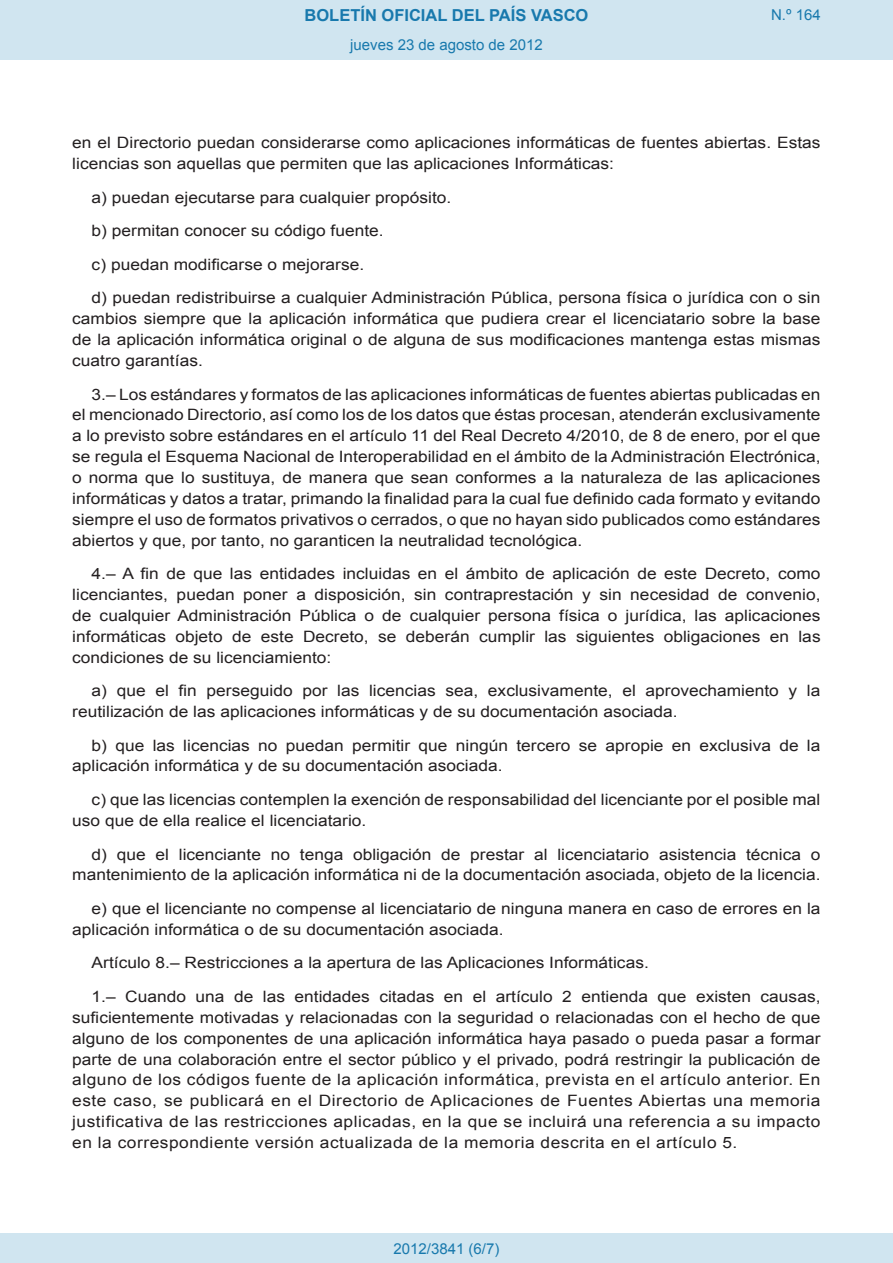
<style>
.page{position:relative;width:893px;height:1263px;background:#fff}
.page>*{position:absolute;margin:0;border:0;box-sizing:border-box;transform-origin:0 0}
.t1{font:700 16.5px "Arial";color:#1879ad}
.BOPVDetalle{font:15.6px/20.9px "Arial";color:#231f20;scale:1.11 1}
.Paginacion_Centro{font:15px "Arial";color:#1879ad}
</style>
<div class="page">
<div style="left:0;top:0;width:893px;height:60px;background:#d0e5f0"></div>
<div style="left:0;top:1233px;width:893px;height:30px;background:#d0e5f0"></div>
<p class="t1" style="left:305px;top:4px;width:285px">BOLETÍN OFICIAL DEL PAÍS VASCO</p>
<p class="Paginacion_Centro" style="left:350px;top:35px;width:194px">jueves 23 de agosto de 2012</p>
<p class="Paginacion_Centro" style="left:771px;top:5px;width:51px">N.º 164</p>
<p class="BOPVDetalle" style="left:72px;top:132px;width:676px">en el Directorio puedan considerarse como aplicaciones informáticas de fuentes abiertas. Estas licencias son aquellas que permiten que las aplicaciones Informáticas:</p>
<p class="BOPVDetalle" style="left:92px;top:187px;width:326px">a) puedan ejecutarse para cualquier propósito.</p>
<p class="BOPVDetalle" style="left:92px;top:220px;width:265px">b) permitan conocer su código fuente.</p>
<p class="BOPVDetalle" style="left:92px;top:254px;width:247px">c) puedan modificarse o mejorarse.</p>
<p class="BOPVDetalle" style="left:72px;top:288px;width:676px;text-align:justify;text-indent:19px">d) puedan redistribuirse a cualquier Administración Pública, persona física o jurídica con o sin cambios siempre que la aplicación informática que pudiera crear el licenciatario sobre la base de la aplicación informática original o de alguna de sus modificaciones mantenga estas mismas cuatro garantías.</p>
<p class="BOPVDetalle" style="left:72px;top:384px;width:676px;text-align:justify;text-indent:19px">3.– Los estándares y formatos de las aplicaciones informáticas de fuentes abiertas publicadas en el mencionado Directorio, así como los de los datos que éstas procesan, atenderán exclusivamente a lo previsto sobre estándares en el artículo 11 del Real Decreto 4/2010, de 8 de enero, por el que se regula el Esquema Nacional de Interoperabilidad en el ámbito de la Administración Electrónica, o norma que lo sustituya, de manera que sean conformes a la naturaleza de las aplicaciones informáticas y datos a tratar, primando la finalidad para la cual fue definido cada formato y evitando siempre el uso de formatos privativos o cerrados, o que no hayan sido publicados como estándares abiertos y que, por tanto, no garanticen la neutralidad tecnológica.</p>
<p class="BOPVDetalle" style="left:72px;top:563px;width:676px;text-align:justify;text-indent:19px">4.– A fin de que las entidades incluidas en el ámbito de aplicación de este Decreto, como licenciantes, puedan poner a disposición, sin contraprestación y sin necesidad de convenio, de cualquier Administración Pública o de cualquier persona física o jurídica, las aplicaciones informáticas objeto de este Decreto, se deberán cumplir las siguientes obligaciones en las condiciones de su licenciamiento:</p>
<p class="BOPVDetalle" style="left:72px;top:680px;width:675px;text-indent:19px">a) que el fin perseguido por las licencias sea, exclusivamente, el aprovechamiento y la reutilización de las aplicaciones informáticas y de su documentación asociada.</p>
<p class="BOPVDetalle" style="left:72px;top:735px;width:676px;text-indent:19px">b) que las licencias no puedan permitir que ningún tercero se apropie en exclusiva de la aplicación informática y de su documentación asociada.</p>
<p class="BOPVDetalle" style="left:72px;top:789px;width:675px;text-indent:19px">c) que las licencias contemplen la exención de responsabilidad del licenciante por el posible mal uso que de ella realice el licenciatario.</p>
<p class="BOPVDetalle" style="left:72px;top:844px;width:676px;text-align:right">d) que el licenciante no tenga obligación de prestar al licenciatario asistencia técnica o mantenimiento de la aplicación informática ni de la documentación asociada, objeto de la licencia.</p>
<p class="BOPVDetalle" style="left:72px;top:898px;width:676px;text-indent:19px">e) que el licenciante no compense al licenciatario de ninguna manera en caso de errores en la aplicación informática o de su documentación asociada.</p>
<p class="BOPVDetalle" style="left:92px;top:953px;width:503px">Artículo 8.– Restricciones a la apertura de las Aplicaciones Informáticas.</p>
<p class="BOPVDetalle" style="left:72px;top:986px;width:676px;text-align:justify;text-indent:19px">1.– Cuando una de las entidades citadas en el artículo 2 entienda que existen causas, suficientemente motivadas y relacionadas con la seguridad o relacionadas con el hecho de que alguno de los componentes de una aplicación informática haya pasado o pueda pasar a formar parte de una colaboración entre el sector público y el privado, podrá restringir la publicación de alguno de los códigos fuente de la aplicación informática, prevista en el artículo anterior. En este caso, se publicará en el Directorio de Aplicaciones de Fuentes Abiertas una memoria justificativa de las restricciones aplicadas, en la que se incluirá una referencia a su impacto en la correspondiente versión actualizada de la memoria descrita en el artículo 5.</p>
<p class="Paginacion_Centro" style="left:393px;top:1238px;width:107px">2012/3841 (6/7)</p>
</div>
